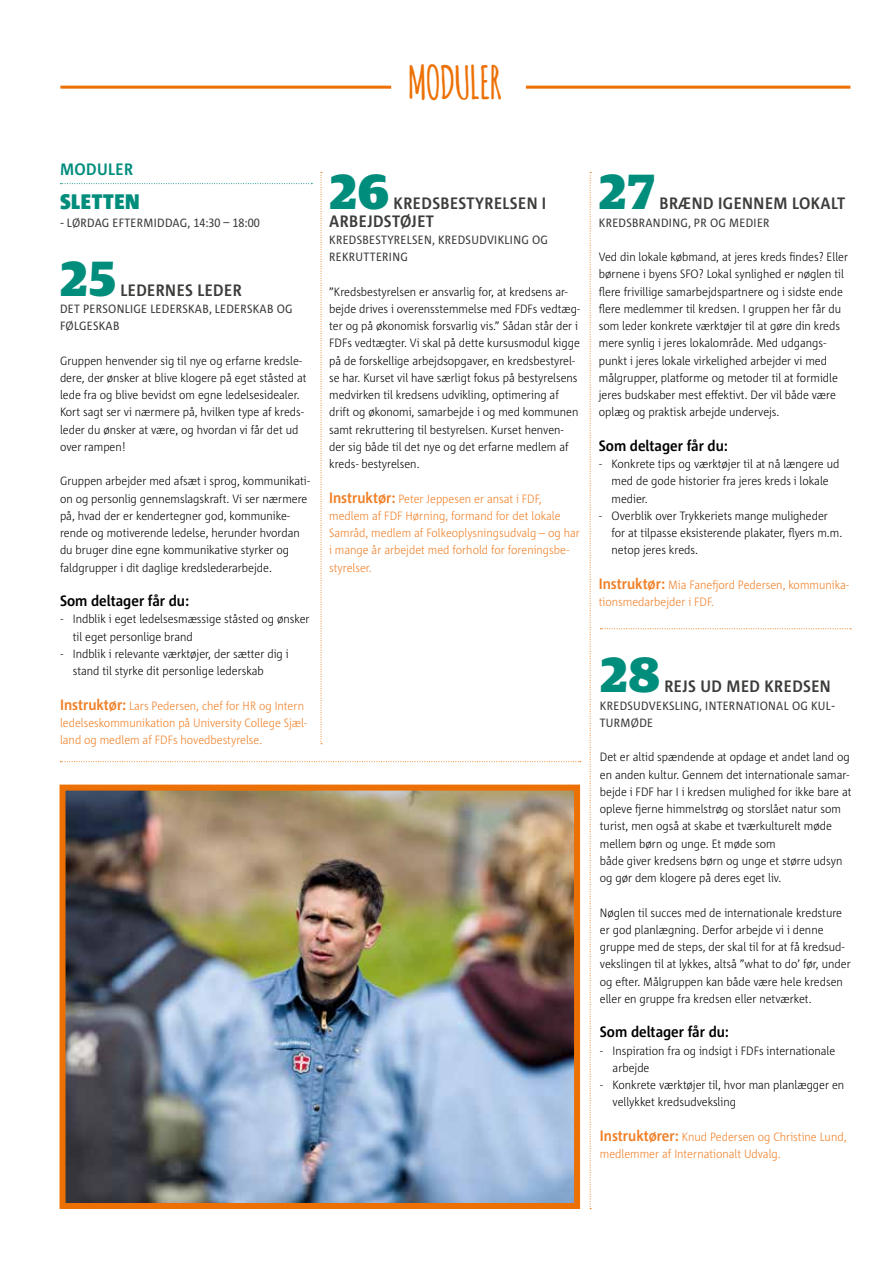
<style>
.page{position:relative;width:893px;height:1263px;background:#fff}
.page>*{position:absolute;margin:0;border:0;box-sizing:border-box;transform-origin:0 0}
.t1{font:900 49.5px "Guardian Egyp";letter-spacing:.02em;color:#008d7c}
.t2{font:700 45px "Amatic";color:#ed7004}
.t3{font:900 21px "Corpid C1 s S Cd";color:#008d7c}
.t4{font:700 16.5px/17.2px "Corpid C1 s S Cd";color:#3c3c3b}
.t5{font:700 16.5px "Corpid C1 s S Cd";color:#008d7c}
.t6{font:700 15px "Corpid C1 s S Cd";color:#000}
.t7{font:300 12px/17.2px "Corpid C1 s S Cd";color:#000}
.t8{font:300 12px/17.2px "Corpid C1 s S Cd";color:#f07f26}
.t9{font:12px/17.2px "Corpid C1 s S Cd";color:#3c3c3b}
.s1{font-weight:700;font-size:15px}
</style>
<div class="page">
<hr style="left:60px;top:86px;width:331px;height:3px;background:#ed7004">
<hr style="left:526px;top:86px;width:324px;height:3px;background:#ed7004">
<svg style="left:321px;top:172px;width:1px;height:572px"></svg>
<svg style="left:590px;top:172px;width:1px;height:1037px"></svg>
<svg style="left:60px;top:761px;width:521px;height:1px"></svg>
<svg style="left:600px;top:628px;width:251px;height:1px"></svg>
<svg style="left:60px;top:183px;width:252px;height:1px"></svg>
<img style="left:67px;top:791px;width:506px;height:411px">
<div style="left:60px;top:784px;width:520px;height:425px;border:6px solid #ed7004"></div>
<h2 class="t2" style="left:408px;top:50px;width:95px">MODULER</h2>
<h3 class="t5" style="left:60px;top:159px;width:75px">MODULER</h3>
<h3 class="t3" style="left:60px;top:189px;width:82px">SLETTEN</h3>
<p class="t9" style="left:60px;top:213px;width:201px">- LØRDAG EFTERMIDDAG, 14:30 – 18:00</p>
<h1 class="t1" style="left:61px;top:239px;width:57px">25</h1>
<h3 class="t4" style="left:120px;top:281px;width:123px">LEDERNES LEDER</h3>
<p class="t9" style="left:60px;top:300px;width:234px">DET PERSONLIGE LEDERSKAB, LEDERSKAB OG<br>FØLGESKAB</p>
<p class="t7" style="left:60px;top:351px;width:248px">Gruppen henvender sig til nye og erfarne kredsle&shy;dere, der ønsker at blive klogere på eget ståsted at lede fra og blive bevidst om egne ledelsesidealer.<br>Kort sagt ser vi nærmere på, hvilken type af kreds&shy;leder du ønsker at være, og hvordan vi får det ud over rampen!</p>
<p class="t7" style="left:60px;top:472px;width:251px">Gruppen arbejder med afsæt i sprog, kommunikati&shy;on og personlig gennemslagskraft. Vi ser nærmere på, hvad der er kendertegner god, kommunike&shy;rende og motiverende ledelse, herunder hvordan du bruger dine egne kommunikative styrker og faldgrupper i dit daglige kredslederarbejde.</p>
<p class="t6" style="left:60px;top:591px;width:131px">Som deltager får du:</p>
<p class="t7" style="left:73px;top:610px;width:238px;text-indent:-13px">- Indblik i eget ledelsesmæssige ståsted og ønsker til eget personlige brand</p>
<p class="t7" style="left:73px;top:645px;width:217px;text-indent:-13px">- Indblik i relevante værktøjer, der sætter dig i stand til styrke dit personlige lederskab</p>
<p class="t8" style="left:60px;top:696px;width:248px"><span class="s1">Instruktør:</span> Lars Pedersen, chef for HR og Intern ledelseskommunikation på University College Sjæl&shy;land og medlem af FDFs hovedbestyrelse.</p>
<h1 class="t1" style="left:330px;top:153px;width:61px">26</h1>
<h3 class="t4" style="left:329px;top:194px;width:219px;text-indent:64px">KREDSBESTYRELSEN I<br>ARBEJDSTØJET</h3>
<p class="t9" style="left:329px;top:231px;width:221px">KREDSBESTYRELSEN, KREDSUDVIKLING OG<br>REKRUTTERING</p>
<p class="t7" style="left:329px;top:282px;width:252px">”Kredsbestyrelsen er ansvarlig for, at kredsens ar&shy;bejde drives i overensstemmelse med FDFs vedtæg&shy;ter og på økonomisk forsvarlig vis.” Sådan står der i FDFs vedtægter. Vi skal på dette kursusmodul kigge på de forskellige arbejdsopgaver, en kredsbestyrel&shy;se har. Kurset vil have særligt fokus på bestyrelsens medvirken til kredsens udvikling, optimering af drift og økonomi, samarbejde i og med kommunen samt rekruttering til bestyrelsen. Kurset henven&shy;der sig både til det nye og det erfarne medlem af kreds- bestyrelsen.</p>
<p class="t8" style="left:329px;top:489px;width:252px"><span class="s1">Instruktør:</span> Peter Jeppesen er ansat i FDF, medlem af FDF Hørning, formand for det lokale Samråd, medlem af Folkeoplysningsudvalg – og har i mange år arbejdet med forhold for foreningsbe&shy;styrelser.</p>
<h1 class="t1" style="left:599px;top:153px;width:57px">27</h1>
<h3 class="t4" style="left:659px;top:194px;width:188px">BRÆND IGENNEM LOKALT</h3>
<p class="t9" style="left:599px;top:213px;width:173px">KREDSBRANDING, PR OG MEDIER</p>
<p class="t7" style="left:599px;top:248px;width:251px">Ved din lokale købmand, at jeres kreds findes? Eller børnene i byens SFO? Lokal synlighed er nøglen til flere frivillige samarbejdspartnere og i sidste ende flere medlemmer til kredsen. I gruppen her får du som leder konkrete værktøjer til at gøre din kreds mere synlig i jeres lokalområde. Med udgangs&shy;punkt i jeres lokale virkelighed arbejder vi med målgrupper, platforme og metoder til at formidle jeres budskaber mest effektivt. Der vil både være oplæg og praktisk arbejde undervejs.</p>
<p class="t6" style="left:599px;top:436px;width:131px">Som deltager får du:</p>
<p class="t7" style="left:612px;top:455px;width:229px;text-indent:-13px">- Konkrete tips og værktøjer til at nå længere ud med de gode historier fra jeres kreds i lokale medier.</p>
<p class="t7" style="left:612px;top:507px;width:232px;text-indent:-13px">- Overblik over Trykkeriets mange muligheder for at tilpasse eksisterende plakater, flyers m.m. netop jeres kreds.</p>
<p class="t8" style="left:599px;top:576px;width:252px"><span class="s1">Instruktør:</span> Mia Fanefjord Pedersen, kommunika&shy;tionsmedarbejder i FDF.</p>
<h1 class="t1" style="left:600px;top:636px;width:61px">28</h1>
<h3 class="t4" style="left:664px;top:677px;width:168px">REJS UD MED KREDSEN</h3>
<p class="t9" style="left:600px;top:696px;width:237px">KREDSUDVEKSLING, INTERNATIONAL OG KUL-<br>TURMØDE</p>
<p class="t7" style="left:600px;top:748px;width:253px">Det er altid spændende at opdage et andet land og en anden kultur. Gennem det internationale samar&shy;bejde i FDF har I i kredsen mulighed for ikke bare at opleve fjerne himmelstrøg og storslået natur som turist, men også at skabe et tværkulturelt møde mellem børn og unge. Et møde som<br>både giver kredsens børn og unge et større udsyn og gør dem klogere på deres eget liv.</p>
<p class="t7" style="left:600px;top:903px;width:252px">Nøglen til succes med de internationale kredsture er god planlægning. Derfor arbejde vi i denne gruppe med de steps, der skal til for at få kredsud&shy;vekslingen til at lykkes, altså ”what to do’ før, under og efter. Målgruppen kan både være hele kredsen eller en gruppe fra kredsen eller netværket.</p>
<p class="t6" style="left:600px;top:1023px;width:131px">Som deltager får du:</p>
<p class="t7" style="left:613px;top:1041px;width:224px;text-indent:-13px">- Inspiration fra og indsigt i FDFs internationale arbejde</p>
<p class="t7" style="left:613px;top:1076px;width:233px;text-indent:-13px">- Konkrete værktøjer til, hvor man planlægger en vellykket kredsudveksling</p>
<p class="t8" style="left:600px;top:1128px;width:248px"><span class="s1">Instruktører:</span> Knud Pedersen og Christine Lund, medlemmer af Internationalt Udvalg.</p>
</div>
